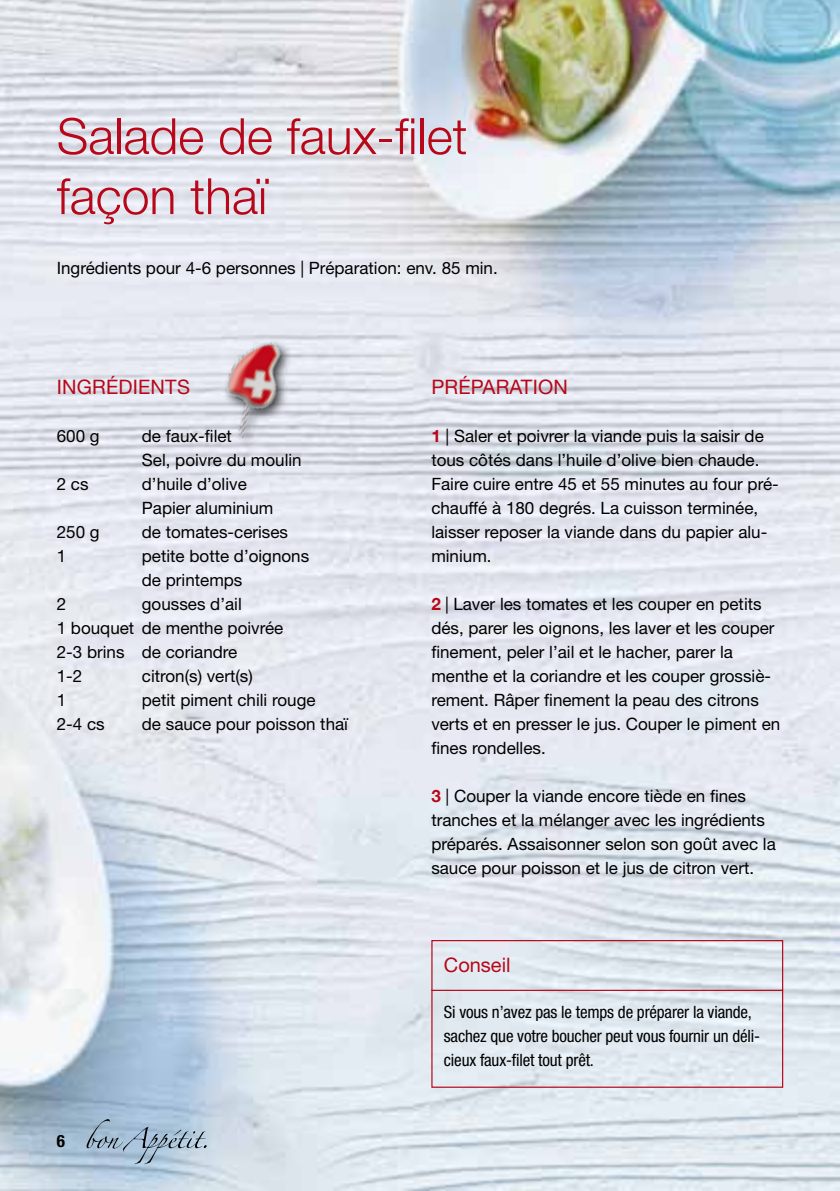
<style>
.page{position:relative;width:840px;height:1191px;background:#fff}
.page>*{position:absolute;margin:0;border:0;box-sizing:border-box;transform-origin:0 0}
.t1{font:300 50px/60px "Helvetica Neue";color:#b80718}
.t2{font:20px "Helvetica Neue LT Std";letter-spacing:.01em;color:#b80718}
.t3{font:17px/24px "Helvetica Neue LT Std";color:#000}
.t4{font:condensed 17px/24px "Helvetica Neue LT Std";letter-spacing:-.01em;color:#000}
.t5{font:700 condensed 17px "Helvetica Neue LT Std";color:#000}
.s1{font-family:"Helvetica Neue";font-weight:700;color:#b80718}
</style>
<div class="page">
<img style="left:0;top:0;width:839px;height:1191px">
<svg style="left:86px;top:1119px;width:120px;height:45px;background:#9fb5c8"></svg>
<div style="left:431px;top:940px;width:351px;height:147px;border:1px solid #b80718"></div>
<hr style="left:431px;top:989px;width:351px;height:2px;background:#b80718">
<div style="left:221px;top:339px;width:72px;height:110px;background:#000;opacity:.75"></div>
<img style="left:223px;top:308px;width:113px;height:131px">
<h1 class="t1" style="left:57px;top:105px;width:412px">Salade de faux-filet façon thaï</h1>
<p class="t3" style="left:57px;top:256px;width:442px">Ingrédients pour 4-6 personnes | Préparation: env. 85 min.</p>
<p class="t2" style="left:57px;top:375px;width:21px">Ingr</p>
<p class="t2" style="left:106px;top:375px;width:25px">édien</p>
<p class="t2" style="left:165px;top:375px;width:23px">ts</p>
<p class="t3" style="left:57px;top:424px;width:44px">600 g</p>
<p class="t3" style="left:142px;top:424px;width:161px">de faux-filet<br>Sel, poivre du moulin</p>
<p class="t3" style="left:57px;top:472px;width:33px">2 cs</p>
<p class="t3" style="left:142px;top:472px;width:133px">d’huile d’olive<br>Papier aluminium</p>
<p class="t3" style="left:57px;top:520px;width:44px">250 g</p>
<p class="t3" style="left:142px;top:520px;width:148px">de tomates-cerises</p>
<p class="t3" style="left:57px;top:544px;width:11px">1</p>
<p class="t3" style="left:142px;top:544px;width:169px">petite botte d’oignons de printemps</p>
<p class="t3" style="left:57px;top:592px;width:11px">2</p>
<p class="t3" style="left:57px;top:592px;width:228px;text-indent:85px">gousses d’ail<br>1 bouquet de menthe poivrée<br>2-3 brins de coriandre<br>1-2</p>
<p class="t3" style="left:142px;top:664px;width:112px">citron(s) vert(s)</p>
<p class="t3" style="left:57px;top:688px;width:11px">1</p>
<p class="t3" style="left:142px;top:688px;width:175px">petit piment chili rouge</p>
<p class="t3" style="left:57px;top:712px;width:49px">2-4 cs</p>
<p class="t3" style="left:142px;top:712px;width:207px">de sauce pour poisson thaï</p>
<p class="t5" style="left:57px;top:1130px;width:10px">6</p>
<p class="t2" style="left:431px;top:375px;width:54px">Prépara</p>
<p class="t2" style="left:520px;top:375px;width:24px">tion</p>
<p class="t3" style="left:431px;top:424px;width:349px"><span class="s1">1</span> | Saler et poivrer la viande puis la saisir de tous côtés dans l’huile d’olive bien chaude.<br>Faire cuire entre 45 et 55 minutes au four pré&shy;chauffé à 180 degrés. La cuisson terminée, laisser reposer la viande dans du papier alu&shy;minium.</p>
<p class="t3" style="left:431px;top:592px;width:350px"><span class="s1">2</span> | Laver les tomates et les couper en petits dés, parer les oignons, les laver et les couper finement, peler l’ail et le hacher, parer la menthe et la coriandre et les couper grossiè&shy;rement. Râper finement la peau des citrons verts et en presser le jus. Couper le piment en fines rondelles.</p>
<p class="t3" style="left:431px;top:784px;width:346px"><span class="s1">3</span> | Couper la viande encore tiède en fines tranches et la mélanger avec les ingrédients préparés. Assaisonner selon son goût avec la sauce pour poisson et le jus de citron vert.</p>
<p class="t2" style="left:443px;top:953px;width:68px">Conseil</p>
<p class="t4" style="left:443px;top:1000px;width:317px">Si vous n’avez pas le temps de préparer la viande, sachez que votre boucher peut vous fournir un déli&shy;cieux faux-filet tout prêt.</p>
</div>
